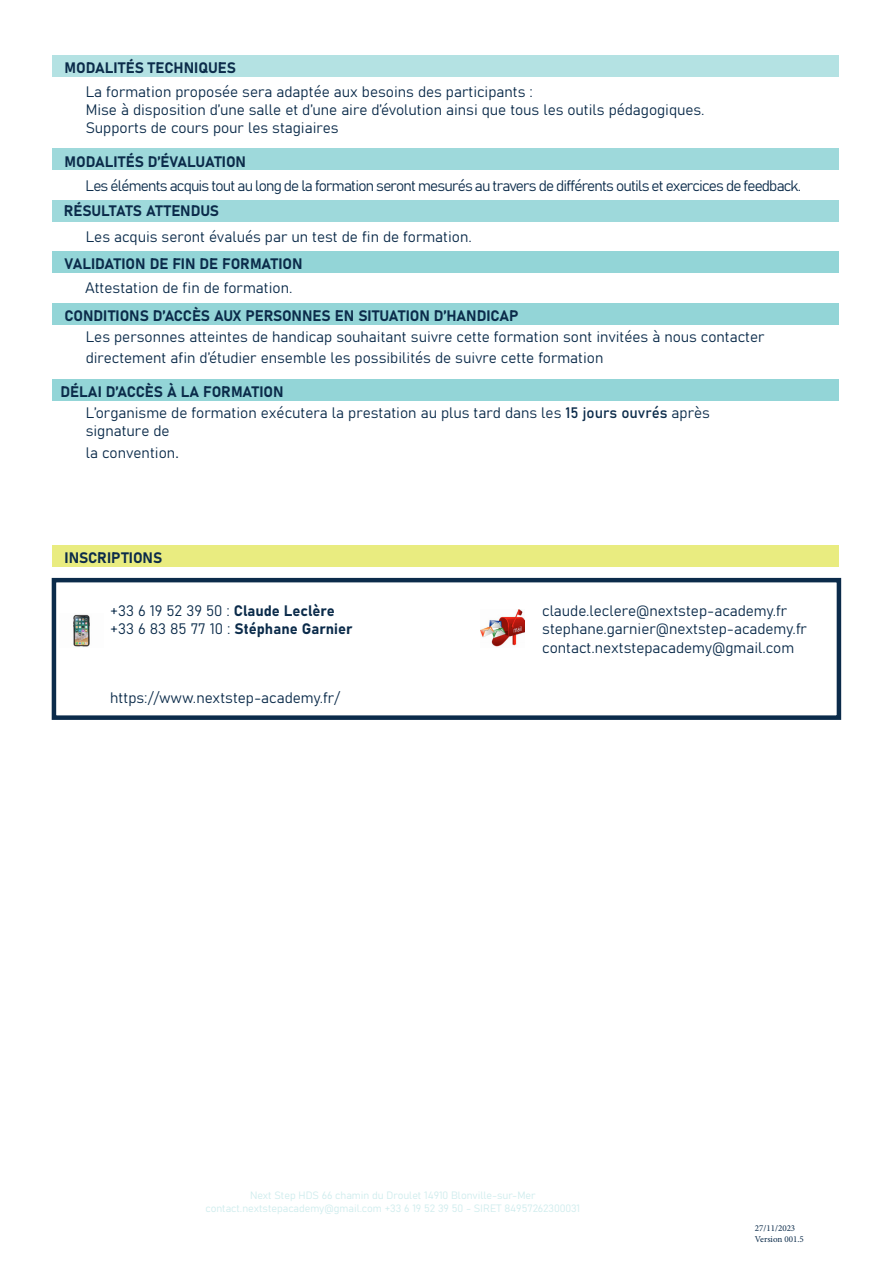
<style>
.page{position:relative;width:893px;height:1263px;background:#fff}
.page>*{position:absolute;margin:0;border:0;box-sizing:border-box;transform-origin:0 0}
.t1{font:15px/21.6px "Bahnschrift";color:#0b2b4a}
.t2{font:15px "Bahnschrift";letter-spacing:-.05em;color:#0b2b4a}
.t3{font:10.5px "Bahnschrift";color:#ceeced}
.t4{font:9px "Minion Pro";color:#0b2b4a}
.s1{font-size:18px}
</style>
<div class="page">
<div style="left:52px;top:55px;width:786px;height:22px;background:#b4e2e3"></div>
<div style="left:52px;top:149px;width:786px;height:21px;background:#9ed9db"></div>
<div style="left:52px;top:200px;width:786px;height:21px;background:#9ed9db"></div>
<div style="left:52px;top:251px;width:786px;height:21px;background:#93d5d7"></div>
<div style="left:52px;top:545px;width:786px;height:22px;background:#e9ec80"></div>
<div style="left:52px;top:578px;width:789px;height:142px;border:4px solid #0b2b4a"></div>
<img style="left:73px;top:614px;width:17px;height:33px">
<img style="left:480px;top:609px;width:44px;height:38px">
<div style="left:52px;top:303px;width:786px;height:21px;background:#93d5d7"></div>
<div style="left:52px;top:379px;width:786px;height:22px;background:#93d5d7"></div>
<p class="t1" style="left:65px;top:56px;width:173px">MODALITÉS TECHNIQUES</p>
<p class="t1" style="left:86px;top:80px;width:449px">La formation proposée sera adaptée aux besoins des participants :</p>
<p class="t1" style="left:86px;top:98px;width:620px">Mise à disposition d’une salle et d’une aire d’évolution ainsi que tous les outils pédagogiques.</p>
<p class="t1" style="left:86px;top:116px;width:254px">Supports de cours pour les stagiaires</p>
<p class="t1" style="left:65px;top:149px;width:183px">MODALITÉS D’ÉVALUATION</p>
<p class="t2" style="left:85px;top:174px;width:717px">Les éléments acquis tout au long de la formation seront mesurés au travers de différents outils et exercices de feedback.</p>
<p class="t1" style="left:64px;top:199px;width:157px">RÉSULTATS ATTENDUS</p>
<p class="t1" style="left:86px;top:225px;width:388px">Les acquis seront évalués par un test de fin de formation.</p>
<p class="t1" style="left:65px;top:252px;width:240px">VALIDATION DE FIN DE FORMATION</p>
<p class="t1" style="left:85px;top:276px;width:209px">Attestation de fin de formation.</p>
<p class="t1" style="left:65px;top:304px;width:455px">CONDITIONS D’ACCÈS AUX PERSONNES EN SITUATION D’HANDICAP</p>
<p class="t1" style="left:86px;top:325px;width:680px">Les personnes atteintes de handicap souhaitant suivre cette formation sont invitées à nous contacter directement afin d’étudier ensemble les possibilités de suivre cette formation</p>
<p class="t1" style="left:61px;top:380px;width:225px">DÉLAI D’ACCÈS À LA FORMATION</p>
<p class="t1" style="left:86px;top:403px;width:626px;line-height:18px">L’organisme de formation exécutera la prestation au plus tard dans les 15 jours ouvrés après signature de</p>
<p class="t1" style="left:86px;top:441px;width:95px">la convention<span class="s1">.</span></p>
<p class="t1" style="left:65px;top:546px;width:99px">INSCRIPTIONS</p>
<p class="t1" style="left:110px;top:599px;width:226px">+33 6 19 52 39 50 : Claude Leclère</p>
<p class="t1" style="left:542px;top:599px;width:246px">claude.leclere@nextstep-academy.fr</p>
<p class="t1" style="left:110px;top:617px;width:244px">+33 6 83 85 77 10 : Stéphane Garnier</p>
<p class="t1" style="left:542px;top:617px;width:266px">stephane.garnier@nextstep-academy.fr</p>
<p class="t1" style="left:542px;top:635px;width:253px">contact.nextstepacademy@gmail.com</p>
<p class="t1" style="left:110px;top:686px;width:231px">https://www.nextstep-academy.fr/</p>
<p class="t3" style="left:250px;top:1187px;width:287px">Next Step HDS 66 chamin du Droulet 14910 Blonville-sur-Mer</p>
<p class="t3" style="left:205px;top:1200px;width:376px">contact.nextstepacademy@gmail.com +33 6 19 52 39 50 - SIRET 84957262300031</p>
<p class="t4" style="left:755px;top:1222px;width:42px">27/11/2023</p>
<p class="t4" style="left:755px;top:1232px;width:51px">Version 001.5</p>
</div>
